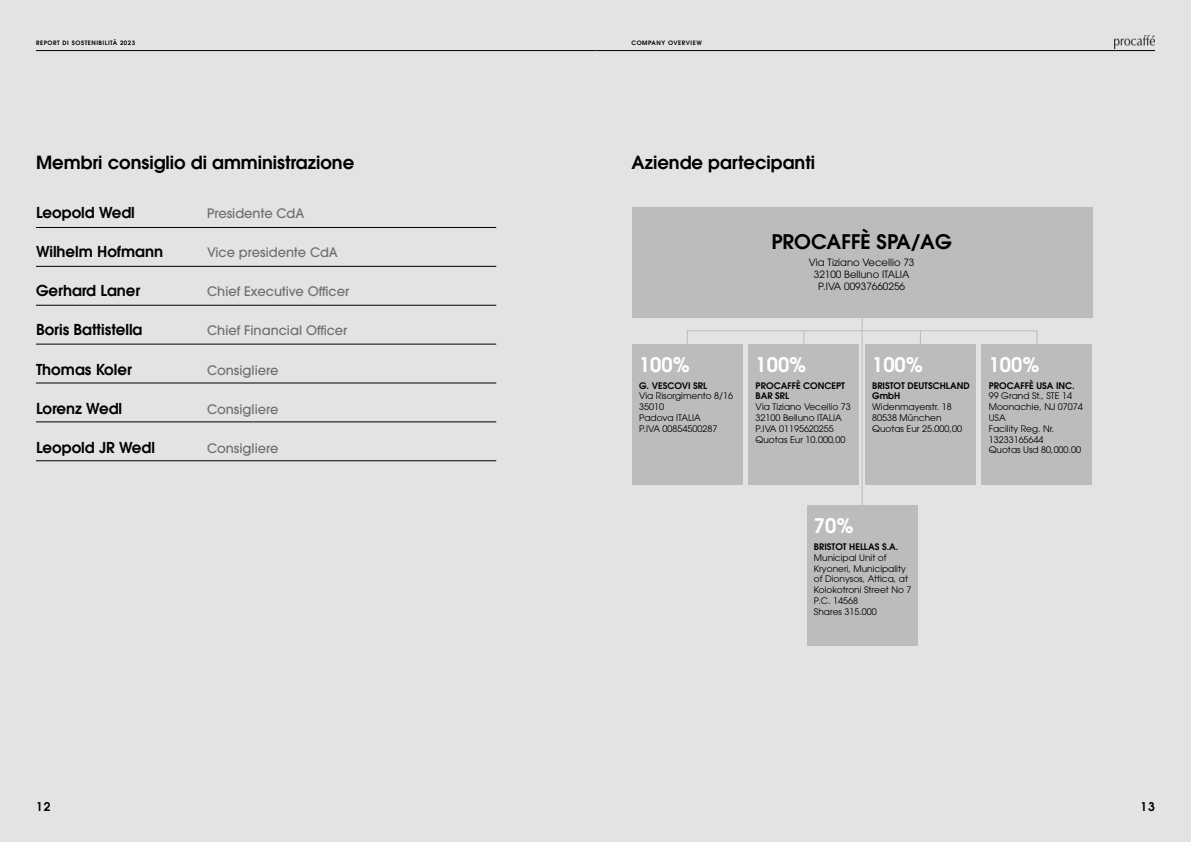
<style>
.page{position:relative;width:1191px;height:842px;background:#e3e3e3}
.page>*{position:absolute;margin:0;border:0;box-sizing:border-box;transform-origin:0 0}
.t1{font:600 20px "Avant Garde LT";color:#fff}
.t2{font:600 20px "Avant Garde LT";color:#000}
.t3{font:600 18px "ITC Avant Garde Std";color:#000}
.t4{font:600 15px "ITC Avant Garde Std";color:#000}
.t5{font:500 13px "ITC Avant Garde Std";color:#6f6f6e}
.t6{font:600 12px "ITC Avant Garde Std";color:#000}
.t7{font:10px/12px "ITC Avant Garde Pro";color:#000;text-align:center}
.t8{font:9px/10.8px "ITC Avant Garde Pro";color:#000}
.t9{font:600 9px/10.8px "ITC Avant Garde Pro";color:#000}
.t10{font:600 6px "ITC Avant Garde Std";letter-spacing:.09em;color:#000}
</style>
<div class="page">
<hr style="left:861px;top:282px;width:1px;height:223px;background:#bcbcbc">
<svg style="left:687px;top:330px;width:351px;height:17px"></svg>
<div style="left:632px;top:207px;width:460px;height:110px;background:#bcbcbc"></div>
<hr style="left:36px;top:227px;width:460px;height:1px;background:#000">
<hr style="left:36px;top:266px;width:460px;height:1px;background:#000">
<hr style="left:36px;top:305px;width:460px;height:1px;background:#000">
<hr style="left:36px;top:344px;width:460px;height:1px;background:#000">
<hr style="left:36px;top:382px;width:460px;height:1px;background:#000">
<hr style="left:36px;top:421px;width:460px;height:1px;background:#000">
<hr style="left:36px;top:460px;width:460px;height:1px;background:#000">
<div style="left:632px;top:344px;width:110px;height:141px;background:#bcbcbc"></div>
<div style="left:748px;top:344px;width:111px;height:141px;background:#bcbcbc"></div>
<div style="left:865px;top:344px;width:110px;height:141px;background:#bcbcbc"></div>
<div style="left:807px;top:505px;width:110px;height:141px;background:#bcbcbc"></div>
<div style="left:981px;top:344px;width:111px;height:141px;background:#bcbcbc"></div>
<hr style="left:36px;top:50px;width:559px;height:1px;background:#000">
<hr style="left:595px;top:50px;width:560px;height:1px;background:#000">
<img style="left:1114px;top:35px;width:41px;height:14px">
<p class="t10" style="left:36px;top:39px;width:101px">REPORT DI SOSTENIBILITÀ 2023</p>
<p class="t10" style="left:631px;top:39px;width:72px">COMPANY OVERVIEW</p>
<h2 class="t3" style="left:36px;top:151px;width:320px">Membri consiglio di amministrazione</h2>
<h3 class="t4" style="left:36px;top:203px;width:100px">Leopold Wedl</h3>
<h3 class="t5" style="left:207px;top:205px;width:99px">Presidente CdA</h3>
<h3 class="t4" style="left:36px;top:242px;width:129px">Wilhelm Hofmann</h3>
<h3 class="t5" style="left:207px;top:244px;width:132px">Vice presidente CdA</h3>
<h3 class="t4" style="left:36px;top:281px;width:106px">Gerhard Laner</h3>
<h3 class="t5" style="left:207px;top:283px;width:144px">Chief Executive Officer</h3>
<h3 class="t4" style="left:36px;top:319px;width:108px">Boris Battistella</h3>
<h3 class="t5" style="left:207px;top:322px;width:142px">Chief Financial Officer</h3>
<h3 class="t4" style="left:36px;top:360px;width:97px">Thomas Koler</h3>
<h3 class="t5" style="left:207px;top:362px;width:73px">Consigliere</h3>
<h3 class="t4" style="left:36px;top:398px;width:88px">Lorenz Wedl</h3>
<h3 class="t5" style="left:207px;top:401px;width:73px">Consigliere</h3>
<h3 class="t4" style="left:36px;top:437px;width:120px">Leopold JR Wedl</h3>
<h3 class="t5" style="left:207px;top:440px;width:73px">Consigliere</h3>
<h2 class="t3" style="left:631px;top:151px;width:185px">Aziende partecipanti</h2>
<h1 class="t2" style="left:771px;top:229px;width:182px">PROCAFFÈ SPA/AG</h1>
<p class="t7" style="left:809px;top:256px;width:107px">Via Tiziano Vecellio 73<br>32100 Belluno ITALIA<br>P.IVA 00937660256</p>
<h1 class="t1" style="left:639px;top:351px;width:52px">100%</h1>
<p class="t9" style="left:639px;top:380px;width:70px">G. VESCOVI SRL</p>
<p class="t8" style="left:639px;top:391px;width:96px">Via Risorgimento 8/16<br>35010<br>Padova ITALIA<br>P.IVA 00854500287</p>
<h1 class="t1" style="left:755px;top:351px;width:52px">100%</h1>
<p class="t9" style="left:755px;top:380px;width:91px">PROCAFFÈ CONCEPT<br>BAR SRL</p>
<p class="t8" style="left:755px;top:401px;width:97px">Via Tiziano Vecellio 73<br>32100 Belluno ITALIA<br>P.IVA 01195620255<br>Quotas Eur 10.000,00</p>
<h1 class="t1" style="left:872px;top:351px;width:52px">100%</h1>
<p class="t9" style="left:872px;top:380px;width:99px">BRISTOT DEUTSCHLAND<br>GmbH</p>
<p class="t8" style="left:872px;top:401px;width:91px">Widenmayerstr. 18<br>80538 München<br>Quotas Eur 25.000,00</p>
<h1 class="t1" style="left:988px;top:351px;width:52px">100%</h1>
<p class="t9" style="left:988px;top:380px;width:87px">PROCAFFÈ USA INC.</p>
<p class="t8" style="left:988px;top:391px;width:96px">99 Grand St., STE 14<br>Moonachie, NJ 07074<br>USA<br>Facility Reg. Nr.<br>13233165644<br>Quotas Usd 80,000.00</p>
<h1 class="t1" style="left:814px;top:513px;width:41px">70%</h1>
<p class="t9" style="left:814px;top:541px;width:86px">BRISTOT HELLAS S.A.</p>
<p class="t8" style="left:814px;top:552px;width:99px">Municipal Unit of<br>Kryoneri, Municipality of Dionysos, Attica, at<br>Kolokotroni Street No 7<br>P.C. 14568<br>Shares 315.000</p>
<h3 class="t6" style="left:36px;top:798px;width:16px">12</h3>
<h3 class="t6" style="left:1140px;top:798px;width:16px">13</h3>
</div>
